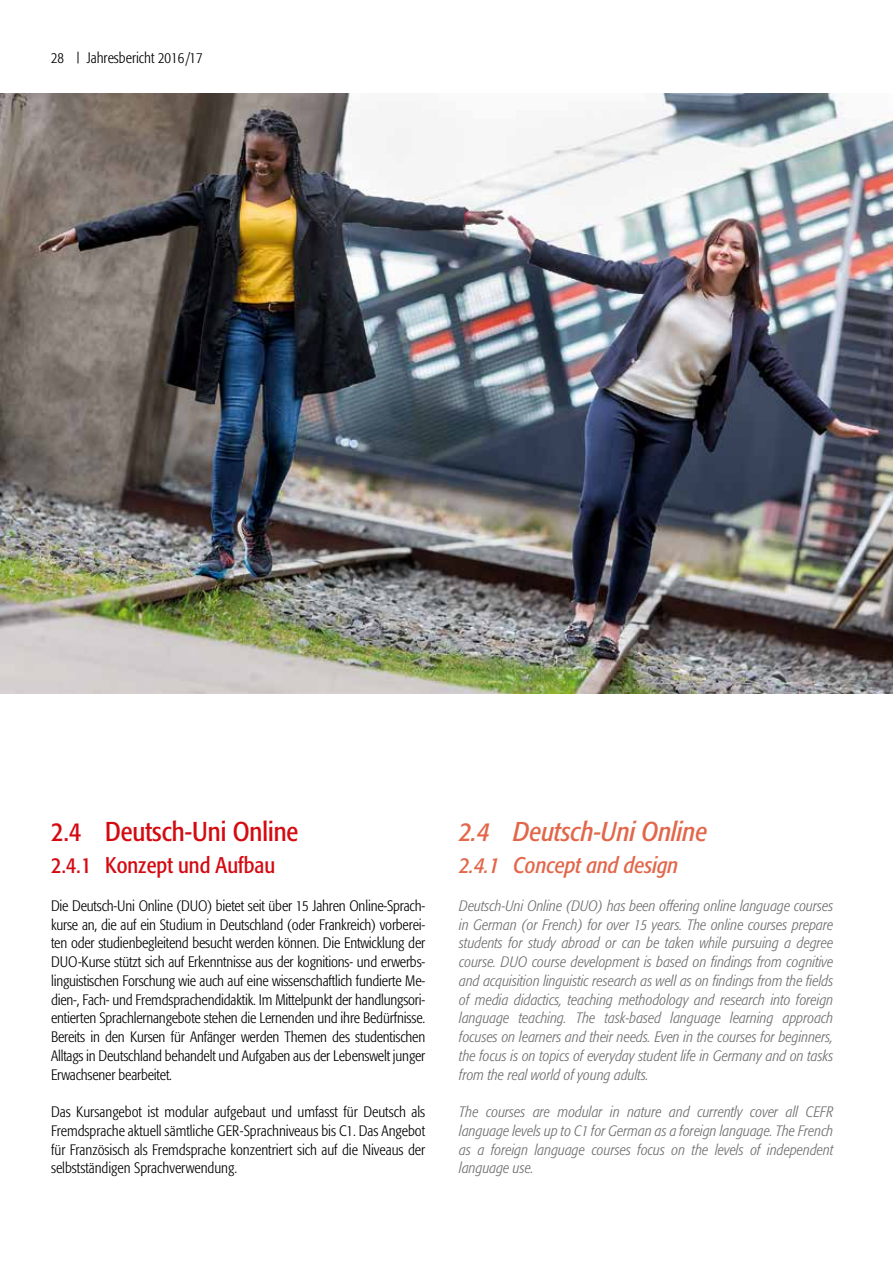
<style>
.page{position:relative;width:893px;height:1263px;background:#fff}
.page>*{position:absolute;margin:0;border:0;box-sizing:border-box;transform-origin:0 0}
.t1{font:italic condensed 27px "Formata Pro";color:#e2674a}
.t2{font:condensed 27px "Formata Pro";color:#d40a11}
.t3{font:italic condensed 22.5px "Formata Pro";color:#e2674a}
.t4{font:condensed 22.5px "Formata Pro";color:#d40a11}
.t5{font:300 condensed 15px/18.8px "Formata Pro";color:#000;text-align:justify}
.t6{font:italic 300 condensed 15px/18.8px "Formata Pro";color:#6e6e6e;text-align:justify}
.t7{font:300 condensed 12.3px "Formata Pro";color:#000;scale:1.22 1}
</style>
<div class="page">
<img style="left:0;top:94px;width:893px;height:599px">
<p class="t5" style="left:51px;top:48px;width:15px">28</p>
<p class="t5" style="left:87px;top:48px;width:117px">Jahresbericht 2016 /17</p>
<p class="t7" style="left:77px;top:49px;width:4px">|</p>
<h1 class="t2" style="left:51px;top:814px;width:249px">2.4 Deutsch-Uni Online</h1>
<h2 class="t4" style="left:51px;top:851px;width:226px">2.4.1 Konzept und Aufbau</h2>
<p class="t5" style="left:51px;top:896px;width:376px">Die Deutsch-Uni Online (DUO) bietet seit über 15 Jahren Online-Sprach&shy;kurse an, die auf ein Studium in Deutschland (oder Frankreich) vorberei&shy;ten oder studienbegleitend besucht werden können. Die Entwicklung der DUO-Kurse stützt sich auf Erkenntnisse aus der kognitions- und erwerbs&shy;linguistischen Forschung wie auch auf eine wissenschaftlich fundierte Me&shy;dien-, Fach- und Fremdsprachendidaktik. Im Mittelpunkt der handlungsori&shy;entierten Sprachlernangebote stehen die Lernenden und ihre Bedürfnisse.<br>Bereits in den Kursen für Anfänger werden Themen des studentischen Alltags in Deutschland behandelt und Aufgaben aus der Lebenswelt junger Erwachsener bearbeitet.</p>
<p class="t5" style="left:51px;top:1102px;width:376px">Das Kursangebot ist modular aufgebaut und umfasst für Deutsch als Fremdsprache aktuell sämtliche GER-Sprachniveaus bis C1. Das Angebot für Französisch als Fremdsprache konzentriert sich auf die Niveaus der selbstständigen Sprachverwendung.</p>
<h1 class="t1" style="left:459px;top:814px;width:249px">2.4 Deutsch-Uni Online</h1>
<h2 class="t3" style="left:459px;top:851px;width:221px">2.4.1 Concept and design</h2>
<p class="t6" style="left:459px;top:896px;width:376px">Deutsch-Uni Online (DUO) has been offering online language courses in German (or French) for over 15 years. The online courses prepare students for study abroad or can be taken while pursuing a degree course. DUO course development is based on findings from cognitive and acquisition linguistic research as well as on findings from the fields of media didactics, teaching methodology and research into foreign language teaching. The task-based language learning approach focuses on learners and their needs. Even in the courses for beginners, the focus is on topics of everyday student life in Germany and on tasks from the real world of young adults.</p>
<p class="t6" style="left:459px;top:1102px;width:376px">The courses are modular in nature and currently cover all CEFR language levels up to C1 for German as a foreign language. The French as a foreign language courses focus on the levels of independent language use.</p>
</div>
